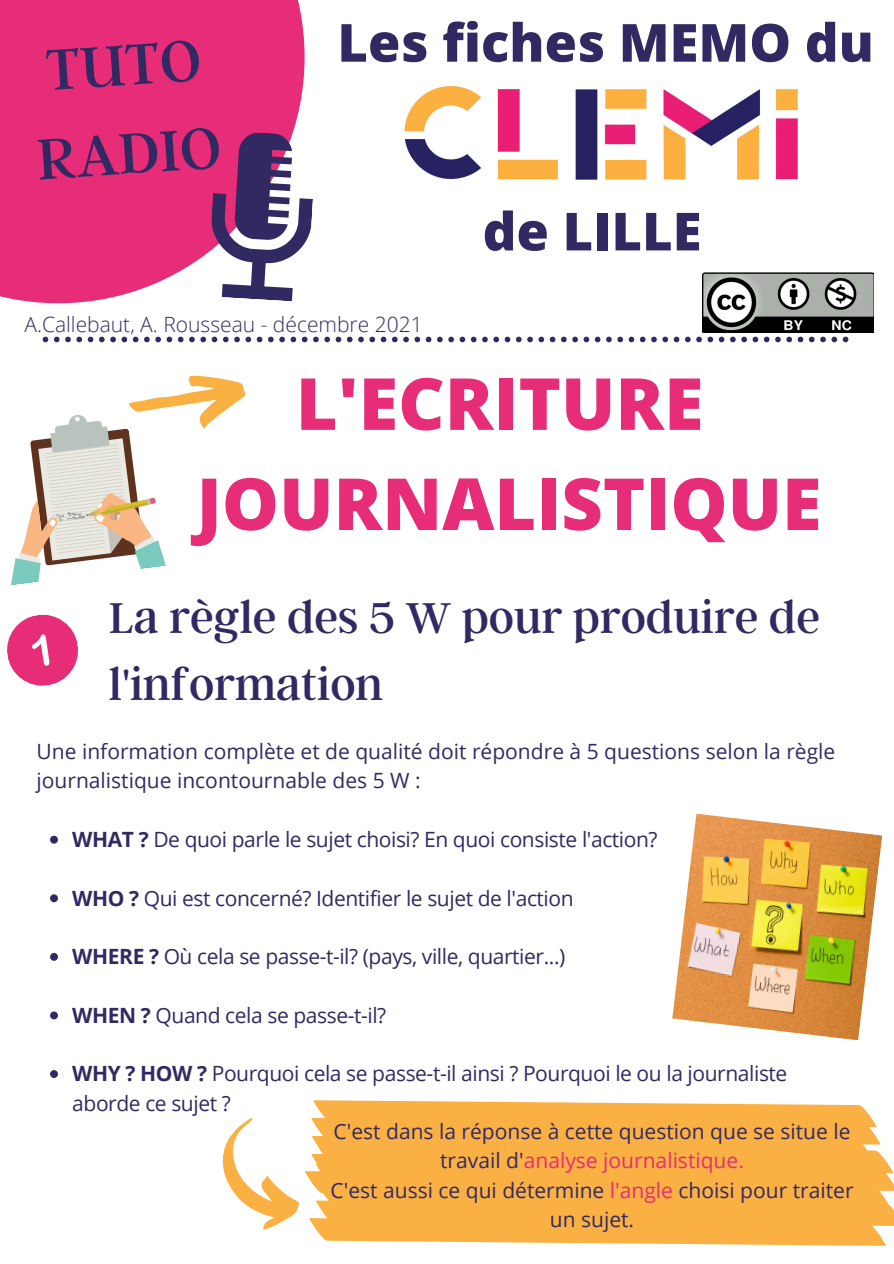
<style>
.page{position:relative;width:894px;height:1264px;background:#fff}
.page>*{position:absolute;margin:0;border:0;box-sizing:border-box;transform-origin:0 0}
.t1{font:800 71.85px "Open Sans";color:#e72c78}
.t2{font:64.05px "Argent CF";color:#312a62}
.t3{font:800 52.5px "Open Sans";color:#312a62}
.t4{font:48px/66.4px "Argent CF";color:#312a62}
.t5{font:21px/29.2px "Open Sans";letter-spacing:-.02em;color:#312a62}
.t6{font:21px/29.2px "Open Sans";color:#312a62;text-align:center}
.t7{font:300 21px "Open Sans";color:#312a62}
.s1{font-weight:700}
.s2{color:#e72c78}
</style>
<div class="page">
<img style="left:404px;top:86px;width:394px;height:94px">
<div style="left:0;top:0;width:304px;height:303px;background:#e72c78"></div>
<svg style="left:207px;top:131px;width:106px;height:171px"></svg>
<svg style="left:43px;top:337px;width:805px;height:5px"></svg>
<svg style="left:7px;top:614px;width:71px;height:72px"></svg>
<img style="left:672px;top:813px;width:209px;height:227px">
<svg style="left:222px;top:1118px;width:77px;height:112px"></svg>
<svg style="left:305px;top:1100px;width:576px;height:79px;background:#fab755"></svg>
<div style="left:309px;top:1145px;width:584px;height:100px;background:#fab043"></div>
<svg style="left:11px;top:375px;width:235px;height:210px"></svg>
<svg style="left:50px;top:835px;width:8px;height:8px"></svg>
<svg style="left:50px;top:894px;width:8px;height:8px"></svg>
<svg style="left:50px;top:953px;width:8px;height:7px"></svg>
<svg style="left:50px;top:1011px;width:8px;height:8px"></svg>
<svg style="left:50px;top:1070px;width:8px;height:7px"></svg>
<img style="left:702px;top:272px;width:171px;height:61px">
<p class="t2" style="left:42px;top:29px;width:157px;rotate:-4deg">TUTO</p>
<p class="t2" style="left:34px;top:118px;width:186px;rotate:-4deg">RADIO</p>
<p class="t3" style="left:337px;top:6px;width:537px">Les fiches MEMO du</p>
<p class="t3" style="left:482px;top:194px;width:220px">de LILLE</p>
<p class="t7" style="left:24px;top:309px;width:400px">A.Callebaut, A. Rousseau - décembre 2021</p>
<p class="t1" style="left:296px;top:353px;width:409px">L'ECRITURE</p>
<p class="t1" style="left:196px;top:453px;width:626px">JOURNALISTIQUE</p>
<p class="t4" style="left:109px;top:582px;width:712px">La règle des 5 W pour produire de l'information</p>
<p class="t6" style="left:37px;top:736px;width:800px;text-align:left">Une information complète et de qualité doit répondre à 5 questions selon la règle journalistique incontournable des 5 W :</p>
<p class="t5" style="left:72px;top:824px;width:586px"><span class="s1">WHAT ?</span> De quoi parle le sujet choisi? En quoi consiste l'action?</p>
<p class="t5" style="left:72px;top:882px;width:502px"><span class="s1">WHO ?</span> Qui est concerné? Identifier le sujet de l'action</p>
<p class="t5" style="left:72px;top:941px;width:494px"><span class="s1">WHERE ?</span> Où cela se passe-t-il? (pays, ville, quartier...)</p>
<p class="t5" style="left:72px;top:999px;width:315px"><span class="s1">WHEN ?</span> Quand cela se passe-t-il?</p>
<p class="t5" style="left:72px;top:1058px;width:716px"><span class="s1">WHY ? HOW ?</span> Pourquoi cela se passe-t-il ainsi ? Pourquoi le ou la journaliste aborde ce sujet ?</p>
<p class="t6" style="left:333px;top:1116px;width:518px">C'est dans la réponse à cette question que se situe le travail d'<span class="s2">analyse journalistique.</span></p>
<p class="t6" style="left:330px;top:1174px;width:524px">C'est aussi ce qui détermine <span class="s2">l'angle</span> choisi pour traiter un sujet.</p>
</div>
